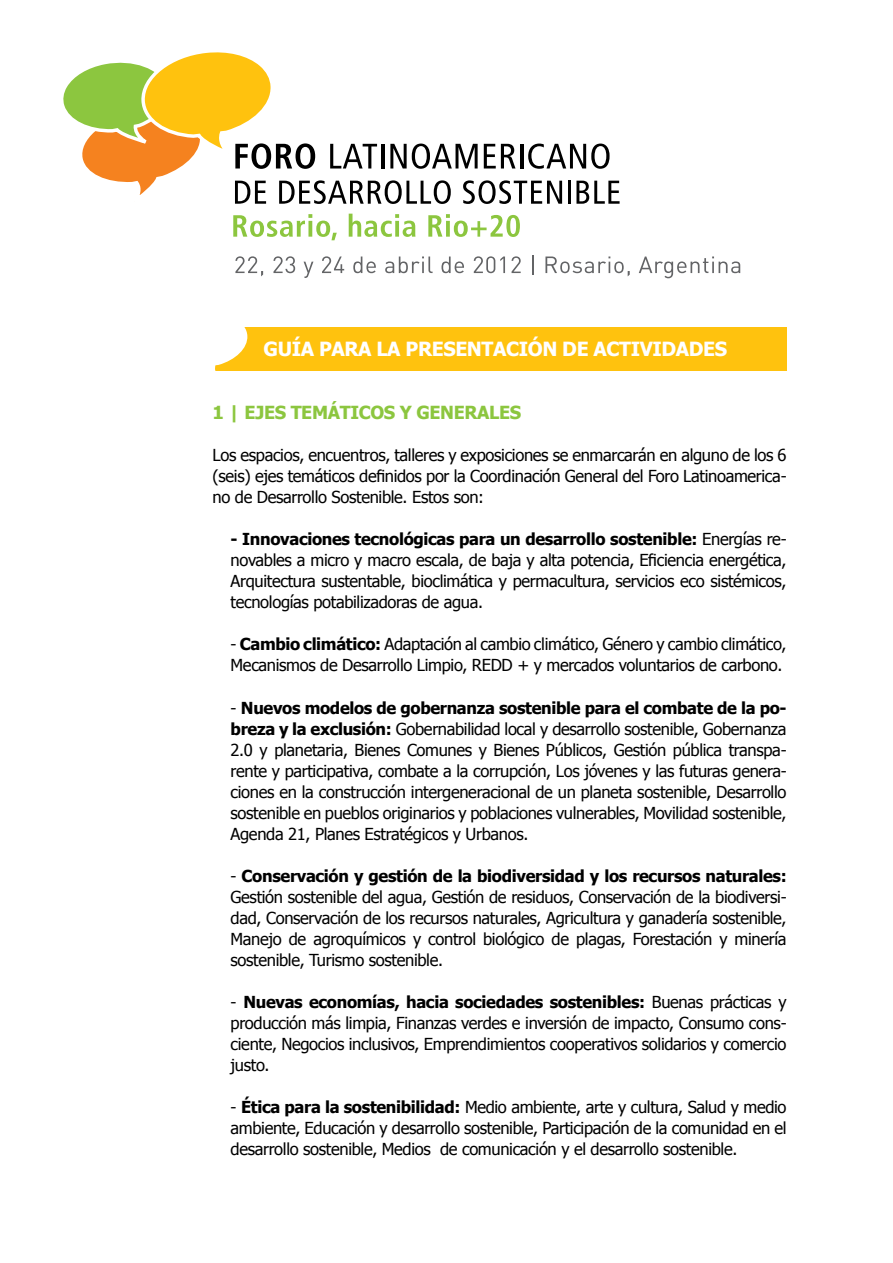
<style>
.page{position:relative;width:893px;height:1263px;background:#fff}
.page>*{position:absolute;margin:0;border:0;box-sizing:border-box;transform-origin:0 0}
.t1{font:700 19.5px "Tahoma";letter-spacing:-.02em;color:#fff}
.t2{font:700 18px "Tahoma";letter-spacing:-.02em;color:#8cc63f}
.t3{font:16.5px/21px "Tahoma";letter-spacing:-.02em;color:#000;text-align:justify}
.s1{font-weight:700}
</style>
<div class="page">
<svg style="left:63px;top:52px;width:557px;height:152px"></svg>
<svg style="left:233px;top:214px;width:104px;height:26px"></svg>
<svg style="left:349px;top:214px;width:66px;height:23px"></svg>
<svg style="left:428px;top:214px;width:92px;height:23px"></svg>
<svg style="left:235px;top:256px;width:28px;height:20px"></svg>
<svg style="left:273px;top:256px;width:22px;height:17px"></svg>
<svg style="left:304px;top:262px;width:9px;height:16px"></svg>
<svg style="left:322px;top:256px;width:22px;height:17px"></svg>
<svg style="left:353px;top:256px;width:23px;height:17px"></svg>
<svg style="left:385px;top:256px;width:48px;height:17px"></svg>
<svg style="left:441px;top:256px;width:23px;height:17px"></svg>
<svg style="left:474px;top:256px;width:31px;height:17px"></svg>
<svg style="left:512px;top:256px;width:9px;height:17px"></svg>
<svg style="left:532px;top:255px;width:1px;height:20px"></svg>
<svg style="left:545px;top:256px;width:85px;height:20px"></svg>
<svg style="left:639px;top:256px;width:101px;height:22px"></svg>
<div style="left:213px;top:328px;width:574px;height:43px;background:#ffc20e"></div>
<svg style="left:213px;top:327px;width:35px;height:44px"></svg>
<p class="t1" style="left:264px;top:336px;width:465px">GUÍA PARA LA PRESENTACIÓN DE ACTIVIDADES</p>
<p class="t2" style="left:213px;top:400px;width:310px">1 | EJES TEMÁTICOS Y GENERALES</p>
<p class="t3" style="left:213px;top:444px;width:576px">Los espacios, encuentros, talleres y exposiciones se enmarcarán en alguno de los 6 (seis) ejes temáticos definidos por la Coordinación General del Foro Latinoamerica&shy;no de Desarrollo Sostenible. Estos son:</p>
<p class="t3" style="left:231px;top:528px;width:558px"><span class="s1">- Innovaciones tecnológicas para un desarrollo sostenible:</span> Energías re&shy;novables a micro y macro escala, de baja y alta potencia, Eficiencia energética, Arquitectura sustentable, bioclimática y permacultura, servicios eco sistémicos, tecnologías potabilizadoras de agua.</p>
<p class="t3" style="left:231px;top:633px;width:557px">- <span class="s1">Cambio climático:</span> Adaptación al cambio climático, Género y cambio climático,<br>Mecanismos de Desarrollo Limpio, REDD + y mercados voluntarios de carbono.</p>
<p class="t3" style="left:231px;top:696px;width:558px">- <span class="s1">Nuevos modelos de gobernanza sostenible para el combate de la po&shy;breza y la exclusión:</span> Gobernabilidad local y desarrollo sostenible, Gobernanza 2.0 y planetaria, Bienes Comunes y Bienes Públicos, Gestión pública transpa&shy;rente y participativa, combate a la corrupción, Los jóvenes y las futuras genera&shy;ciones en la construcción intergeneracional de un planeta sostenible, Desarrollo sostenible en pueblos originarios y poblaciones vulnerables, Movilidad sostenible, Agenda 21, Planes Estratégicos y Urbanos.</p>
<p class="t3" style="left:231px;top:864px;width:558px">- <span class="s1">Conservación y gestión de la biodiversidad y los recursos naturales:<br></span>Gestión sostenible del agua, Gestión de residuos, Conservación de la biodiversi&shy;dad, Conservación de los recursos naturales, Agricultura y ganadería sostenible, Manejo de agroquímicos y control biológico de plagas, Forestación y minería sostenible, Turismo sostenible.</p>
<p class="t3" style="left:231px;top:990px;width:558px">- <span class="s1">Nuevas economías, hacia sociedades sostenibles:</span> Buenas prácticas y producción más limpia, Finanzas verdes e inversión de impacto, Consumo cons&shy;ciente, Negocios inclusivos, Emprendimientos cooperativos solidarios y comercio justo.</p>
<p class="t3" style="left:231px;top:1095px;width:557px">- <span class="s1">Ética para la sostenibilidad:</span> Medio ambiente, arte y cultura, Salud y medio ambiente, Educación y desarrollo sostenible, Participación de la comunidad en el desarrollo sostenible, Medios de comunicación y el desarrollo sostenible.</p>
</div>
